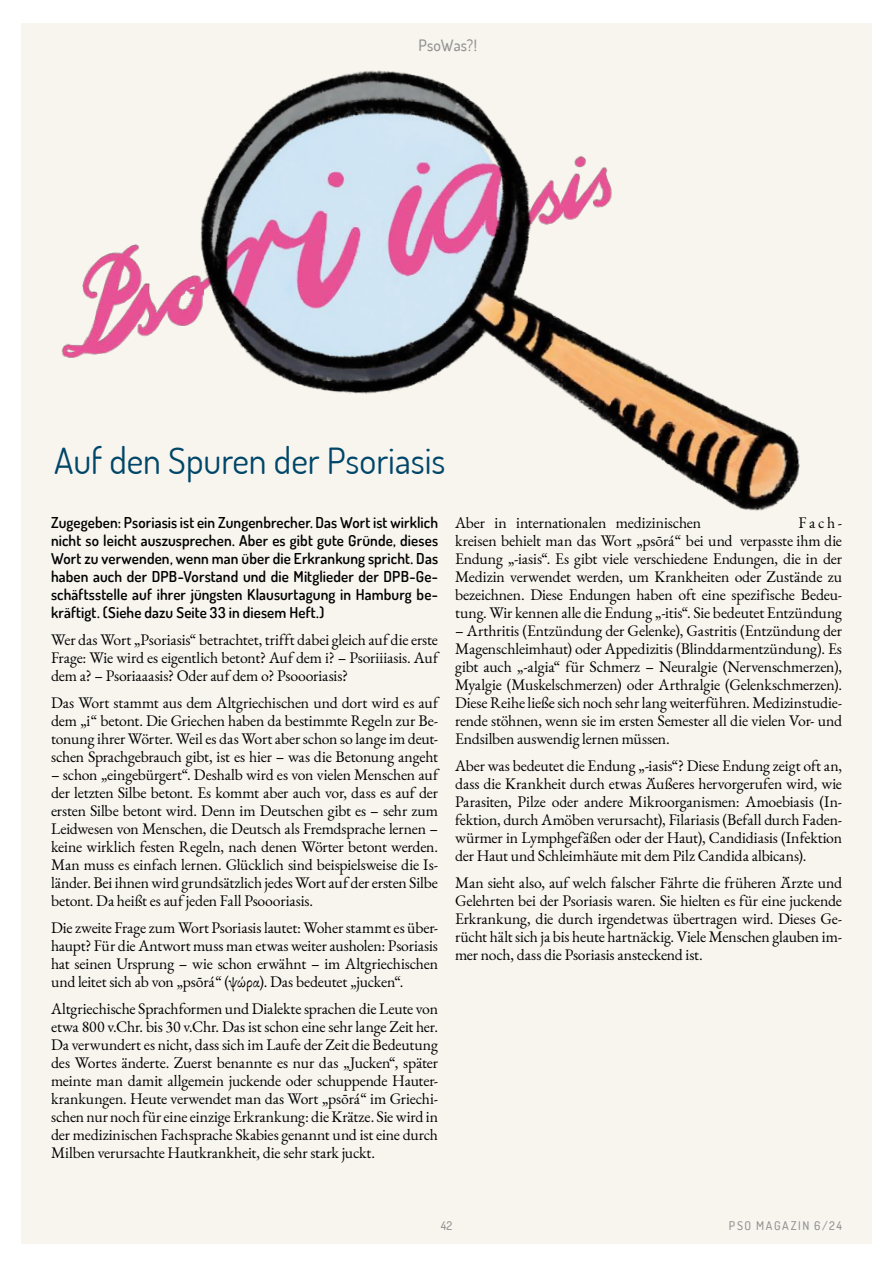
<style>
.page{position:relative;width:893px;height:1263px;background:#fff}
.page>*{position:absolute;margin:0;border:0;box-sizing:border-box;transform-origin:0 0}
.t1{font:36px "Dosis";color:#004668}
.t2{font:15.75px/18px "EB Garamond";letter-spacing:-.01em;color:#000;text-align:justify}
.t3{font:500 15.75px "Dosis";letter-spacing:.015em;color:#929292}
.t4{font:600 15px/18px "Dosis";letter-spacing:.01em;color:#000;text-align:justify}
.t5{font:500 12px "Dosis";letter-spacing:.135em;color:#929292}
</style>
<div class="page">
<div style="left:21px;top:23px;width:851px;height:1221px;background:#f8f5ef"></div>
<img style="left:61px;top:70px;width:739px;height:441px">
<p class="t3" style="left:418px;top:35px;width:60px">PsoWas?!</p>
<h1 class="t1" style="left:54px;top:436px;width:393px">Auf den Spuren der Psoriasis</h1>
<p class="t4" style="left:51px;top:513px;width:388px">Zugegeben: Psoriasis ist ein Zungenbrecher. Das Wort ist wirklich nicht so leicht auszusprechen. Aber es gibt gute Gründe, dieses Wort zu verwenden, wenn man über die Erkrankung spricht. Das haben auch der DPB-Vorstand und die Mitglieder der DPB-Ge&shy;schäftsstelle auf ihrer jüngsten Klausurtagung in Hamburg be&shy;kräftigt. (Siehe dazu Seite 33 in diesem Heft.)</p>
<p class="t2" style="left:51px;top:631px;width:388px">Wer das Wort „Psoriasis“ betrachtet, trifft dabei gleich auf die erste Frage: Wie wird es eigentlich betont? Auf dem i? – Psoriiiasis. Auf dem a? – Psoriaaasis? Oder auf dem o? Psoooriasis?</p>
<p class="t2" style="left:51px;top:694px;width:388px">Das Wort stammt aus dem Altgriechischen und dort wird es auf dem „i“ betont. Die Griechen haben da bestimmte Regeln zur Be&shy;tonung ihrer Wörter. Weil es das Wort aber schon so lange im deut&shy;schen Sprachgebrauch gibt, ist es hier – was die Betonung angeht</p>
<p class="t2" style="left:51px;top:766px;width:388px">– schon „eingebürgert“. Deshalb wird es von vielen Menschen auf der letzten Silbe betont. Es kommt aber auch vor, dass es auf der ersten Silbe betont wird. Denn im Deutschen gibt es – sehr zum Leidwesen von Menschen, die Deutsch als Fremdsprache lernen – keine wirklich festen Regeln, nach denen Wörter betont werden.<br>Man muss es einfach lernen. Glücklich sind beispielsweise die Is&shy;länder. Bei ihnen wird grundsätzlich jedes Wort auf der ersten Silbe betont. Da heißt es auf jeden Fall Psoooriasis.</p>
<p class="t2" style="left:51px;top:919px;width:388px">Die zweite Frage zum Wort Psoriasis lautet: Woher stammt es über&shy;haupt? Für die Antwort muss man etwas weiter ausholen: Psoriasis hat seinen Ursprung – wie schon erwähnt – im Altgriechischen und leitet sich ab von „psōrá“ (ψώρα). Das bedeutet „jucken“.</p>
<p class="t2" style="left:51px;top:1000px;width:388px">Altgriechische Sprachformen und Dialekte sprachen die Leute von etwa 800 v.Chr. bis 30 v.Chr. Das ist schon eine sehr lange Zeit her.<br>Da verwundert es nicht, dass sich im Laufe der Zeit die Bedeutung des Wortes änderte. Zuerst benannte es nur das „Jucken“, später meinte man damit allgemein juckende oder schuppende Hauter&shy;krankungen. Heute verwendet man das Wort „psōrá“ im Griechi&shy;schen nur noch für eine einzige Erkrankung: die Krätze. Sie wird in der medizinischen Fachsprache Skabies genannt und ist eine durch Milben verursachte Hautkrankheit, die sehr stark juckt.</p>
<p class="t2" style="left:455px;top:514px;width:247px">Aber in internationalen medizinischen</p>
<p class="t2" style="left:455px;top:514px;width:388px;text-indent:343px">Fach&shy;kreisen behielt man das Wort „psōrá“ bei und verpasste ihm die Endung „-iasis“. Es gibt viele verschiedene Endungen, die in der Medizin verwendet werden, um Krankheiten oder Zustände zu bezeichnen. Diese Endungen haben oft eine spezifische Bedeu&shy;tung. Wir kennen alle die Endung „-itis“. Sie bedeutet Entzündung</p>
<p class="t2" style="left:455px;top:622px;width:388px">– Arthritis (Entzündung der Gelenke), Gastritis (Entzündung der Magenschleimhaut) oder Appedizitis (Blinddarmentzündung). Es gibt auch „-algia“ für Schmerz – Neuralgie (Nervenschmerzen), Myalgie (Muskelschmerzen) oder Arthralgie (Gelenkschmerzen).<br>Diese Reihe ließe sich noch sehr lang weiterführen. Medizinstudie&shy;rende stöhnen, wenn sie im ersten Semester all die vielen Vor- und Endsilben auswendig lernen müssen.</p>
<p class="t2" style="left:455px;top:757px;width:388px">Aber was bedeutet die Endung „-iasis“? Diese Endung zeigt oft an, dass die Krankheit durch etwas Äußeres hervorgerufen wird, wie Parasiten, Pilze oder andere Mikroorganismen: Amoebiasis (In&shy;fektion, durch Amöben verursacht), Filariasis (Befall durch Faden&shy;würmer in Lymphgefäßen oder der Haut), Candidiasis (Infektion der Haut und Schleimhäute mit dem Pilz Candida albicans).</p>
<p class="t2" style="left:455px;top:874px;width:388px">Man sieht also, auf welch falscher Fährte die früheren Ärzte und Gelehrten bei der Psoriasis waren. Sie hielten es für eine juckende Erkrankung, die durch irgendetwas übertragen wird. Dieses Ge&shy;rücht hält sich ja bis heute hartnäckig. Viele Menschen glauben im&shy;mer noch, dass die Psoriasis ansteckend ist.</p>
<p class="t5" style="left:441px;top:1218px;width:13px">42</p>
<p class="t5" style="left:729px;top:1218px;width:115px">PSO MAGAZIN 6/24</p>
</div>
